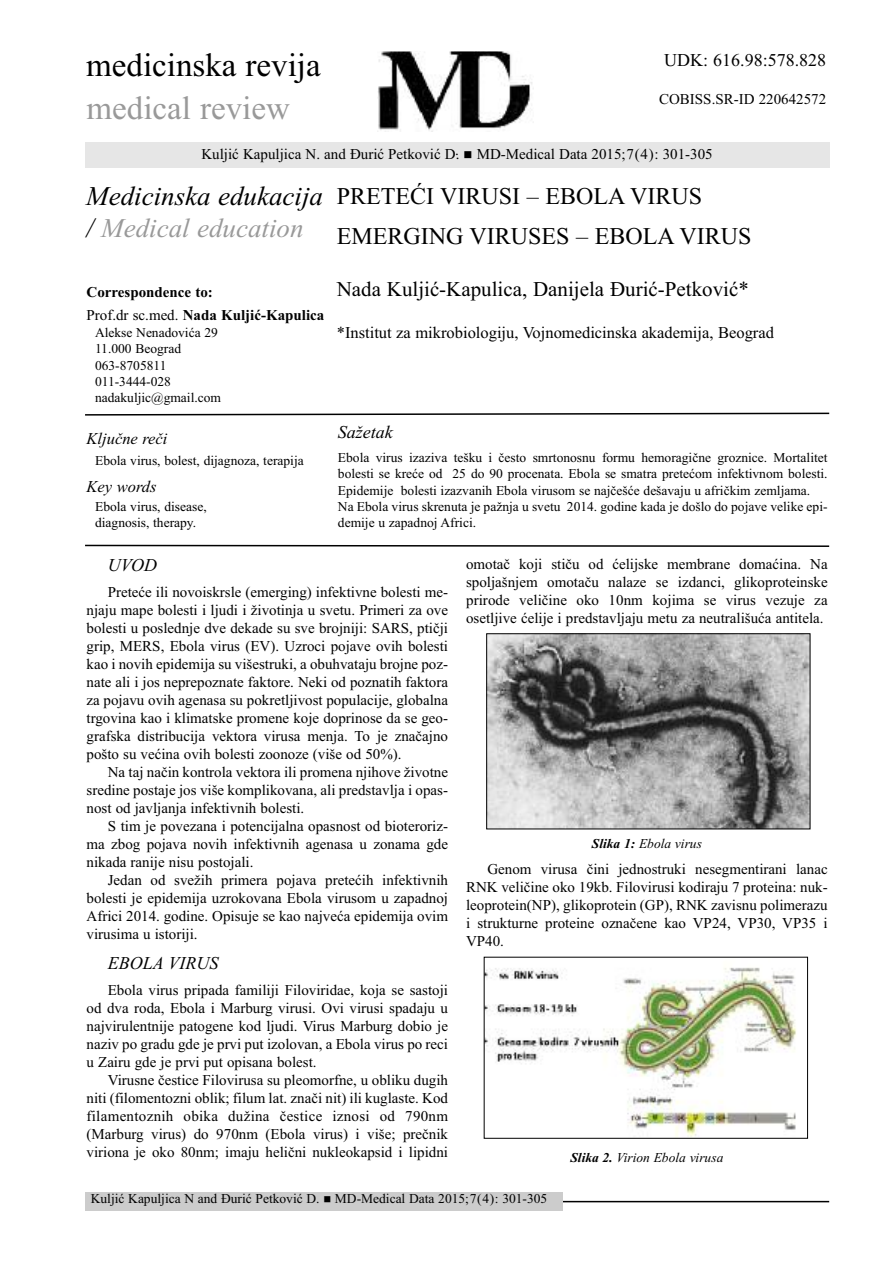
<style>
.page{position:relative;width:893px;height:1263px;background:#fff}
.page>*{position:absolute;margin:0;border:0;box-sizing:border-box;transform-origin:0 0}
.t1{font:33px "Times Roman Lat Plain";color:#000}
.t2{font:33px "Times Roman Lat Plain";color:#999}
.t3{font:italic 27px/32.4px "Times Roman Lat";color:#000}
.t4{font:24px/39.9px "Times New Roman";color:#000}
.t5{font:21px "Times New Roman";color:#000}
.t6{font:italic 18px "Times New Roman";color:#000}
.t7{font:18px "Times Roman Lat Plain";color:#000}
.t8{font:16.5px "Times New Roman";color:#000}
.t9{font:italic 16.5px "Times Roman Lat";color:#000}
.t10{font:15px/18px "Times New Roman";color:#000;text-align:justify}
.t11{font:700 15px "Times New Roman";color:#000}
.t12{font:15px "Times Roman Lat Plain";color:#000}
.t13{font:700 15px "Times Roman Lat";color:#000}
.t14{font:13.5px/16.2px "Times New Roman";color:#000}
.t15{font:italic 13.5px "Times New Roman";color:#000}
.s1{font-family:"Times Roman Lat Plain"}
.s2{color:#999}
.s3{font-weight:400}
.s4{font-weight:700}
</style>
<div class="page">
<hr style="left:457px;top:1201px;width:372px;height:1px;background:#000">
<svg style="left:85px;top:412px;width:745px;height:4px"></svg>
<svg style="left:85px;top:544px;width:745px;height:3px"></svg>
<img style="left:378px;top:51px;width:154px;height:81px">
<div style="left:85px;top:143px;width:744px;height:25px;background:#e6e6e6"></div>
<div style="left:85px;top:1192px;width:478px;height:19px;background:#ccc"></div>
<img style="left:488px;top:635px;width:320px;height:192px">
<div style="left:486px;top:633px;width:324px;height:196px;border:1px solid #000"></div>
<img style="left:486px;top:967px;width:311px;height:170px">
<div style="left:484px;top:957px;width:324px;height:182px;border:1px solid #000"></div>
<h1 class="t1" style="left:86px;top:45px;width:236px">medicinska revija</h1>
<h1 class="t2" style="left:87px;top:89px;width:205px">medical review</h1>
<p class="t10" style="left:201px;top:145px;width:513px">Kuljić Kapuljica N. and Đurić Petković D. ■ <span class="s1">MD-Medical Data 2015;7(4): 301-305</span></p>
<p class="t7" style="left:664px;top:49px;width:163px">UDK: 616.98:578.828</p>
<p class="t12" style="left:659px;top:90px;width:169px">COBISS.SR-ID 220642572</p>
<p class="t10" style="left:455px;top:140px;width:5px">.</p>
<h2 class="t3" style="left:86px;top:180px;width:238px">Medicinska edukacija / <span class="s2">Medical education</span></h2>
<h3 class="t4" style="left:337px;top:176px;width:416px">PRETEĆI VIRUSI – EBOLA VIRUS<br>EMERGING VIRUSES – EBOLA VIRUS</h3>
<h3 class="t5" style="left:337px;top:276px;width:414px">Nada Kuljić-Kapulica, Danijela Đurić-Petković*</h3>
<p class="t8" style="left:337px;top:322px;width:439px">*Institut za mikrobiologiju, Vojnomedicinska akademija, Beograd</p>
<p class="t13" style="left:87px;top:283px;width:128px">Correspondence to:</p>
<p class="t11" style="left:87px;top:306px;width:239px"><span class="s3">Prof.dr sc.med.</span> Nada Kuljić-Kapulica</p>
<p class="t14" style="left:95px;top:324px;width:128px">Alekse Nenadovića 29<br>11.000 Beograd<br>063-8705811<br>011-3444-028 nadakuljic@gmail.com</p>
<p class="t9" style="left:87px;top:429px;width:82px">Klju~ne re~i</p>
<p class="t14" style="left:95px;top:452px;width:210px">Ebola virus, bolest, dijagnoza, terapija</p>
<p class="t9" style="left:87px;top:477px;width:71px">Key words</p>
<p class="t14" style="left:95px;top:498px;width:113px">Ebola virus, disease, diagnosis, therapy.</p>
<p class="t6" style="left:338px;top:421px;width:56px">Sažetak</p>
<p class="t14" style="left:338px;top:449px;width:491px">Ebola virus izaziva tešku i često smrtonosnu formu hemoragične groznice. Mortalitet bolesti se kreće od 25 do 90 procenata. Ebola se smatra pretećom infektivnom bolesti.<br>Epidemije bolesti izazvanih Ebola virusom se najčešće dešavaju u afričkim zemljama.<br>Na Ebola virus skrenuta je pažnja u svetu 2014. godine kada je došlo do pojave velike epi&shy;demije u zapadnoj Africi.</p>
<p class="t6" style="left:108px;top:554px;width:51px">UVOD</p>
<p class="t10" style="left:87px;top:582px;width:363px;text-indent:21px">Preteće ili novoiskrsle (emerging) infektivne bolesti me&shy;njaju mape bolesti i ljudi i životinja u svetu. Primeri za ove bolesti u poslednje dve dekade su sve brojniji: SARS, ptičji grip, MERS, Ebola virus (EV). Uzroci pojave ovih bolesti kao i novih epidemija su višestruki, a obuhvataju brojne poz&shy;nate ali i jos neprepoznate faktore. Neki od poznatih faktora za pojavu ovih agenasa su pokretljivost populacije, globalna trgovina kao i klimatske promene koje doprinose da se geo&shy;grafska distribucija vektora virusa menja. To je značajno pošto su većina ovih bolesti zoonoze (više od 50%).</p>
<p class="t10" style="left:87px;top:762px;width:363px;text-indent:21px">Na taj način kontrola vektora ili promena njihove životne sredine postaje jos više komplikovana, ali predstavlja i opas&shy;nost od javljanja infektivnih bolesti.</p>
<p class="t10" style="left:87px;top:816px;width:363px;text-indent:21px">S tim je povezana i potencijalna opasnost od bioteroriz&shy;ma zbog pojava novih infektivnih agenasa u zonama gde nikada ranije nisu postojali.</p>
<p class="t10" style="left:87px;top:870px;width:363px;text-indent:21px">Jedan od svežih primera pojava pretećih infektivnih bolesti je epidemija uzrokovana Ebola virusom u zapadnoj Africi 2014. godine. Opisuje se kao najveća epidemija ovim virusima u istoriji.</p>
<p class="t6" style="left:108px;top:953px;width:112px">EBOLA VIRUS</p>
<p class="t10" style="left:87px;top:981px;width:363px;text-indent:21px">Ebola virus pripada familiji Filoviridae, koja se sastoji od dva roda, Ebola i Marburg virusi. Ovi virusi spadaju u najvirulentnije patogene kod ljudi. Virus Marburg dobio je naziv po gradu gde je prvi put izolovan, a Ebola virus po reci u Zairu gde je prvi put opisana bolest.</p>
<p class="t10" style="left:87px;top:1071px;width:363px;text-indent:21px">Virusne čestice Filovirusa su pleomorfne, u obliku dugih niti (filomentozni oblik; filum lat. znači nit) ili kuglaste. Kod filamentoznih obika dužina čestice iznosi od 790nm (Marburg virus) do 970nm (Ebola virus) i više; prečnik viriona je oko 80nm; imaju helični nukleokapsid i lipidni</p>
<p class="t10" style="left:466px;top:555px;width:363px">omotač koji stiču od ćelijske membrane domaćina. Na spoljašnjem omotaču nalaze se izdanci, glikoproteinske prirode veličine oko 10nm kojima se virus vezuje za osetljive ćelije i predstavljaju metu za neutrališuća antitela.</p>
<p class="t15" style="left:592px;top:835px;width:112px"><span class="s4">Slika 1:</span> Ebola virus</p>
<p class="t10" style="left:466px;top:859px;width:363px;text-indent:21px">Genom virusa čini jednostruki nesegmentirani lanac RNK veličine oko 19kb. Filovirusi kodiraju 7 proteina: nuk&shy;leoprotein(NP), glikoprotein (GP), RNK zavisnu polimerazu i strukturne proteine označene kao VP24, VP30, VP35 i VP40.</p>
<p class="t15" style="left:570px;top:1149px;width:154px"><span class="s4">Slika 2.</span> Virion Ebola virusa</p>
<p class="t14" style="left:91px;top:1190px;width:458px">Kuljić Kapuljica N and Đurić Petković D. ■ <span class="s1">MD-Medical Data 2015;7(4): 301-305</span></p>
</div>
